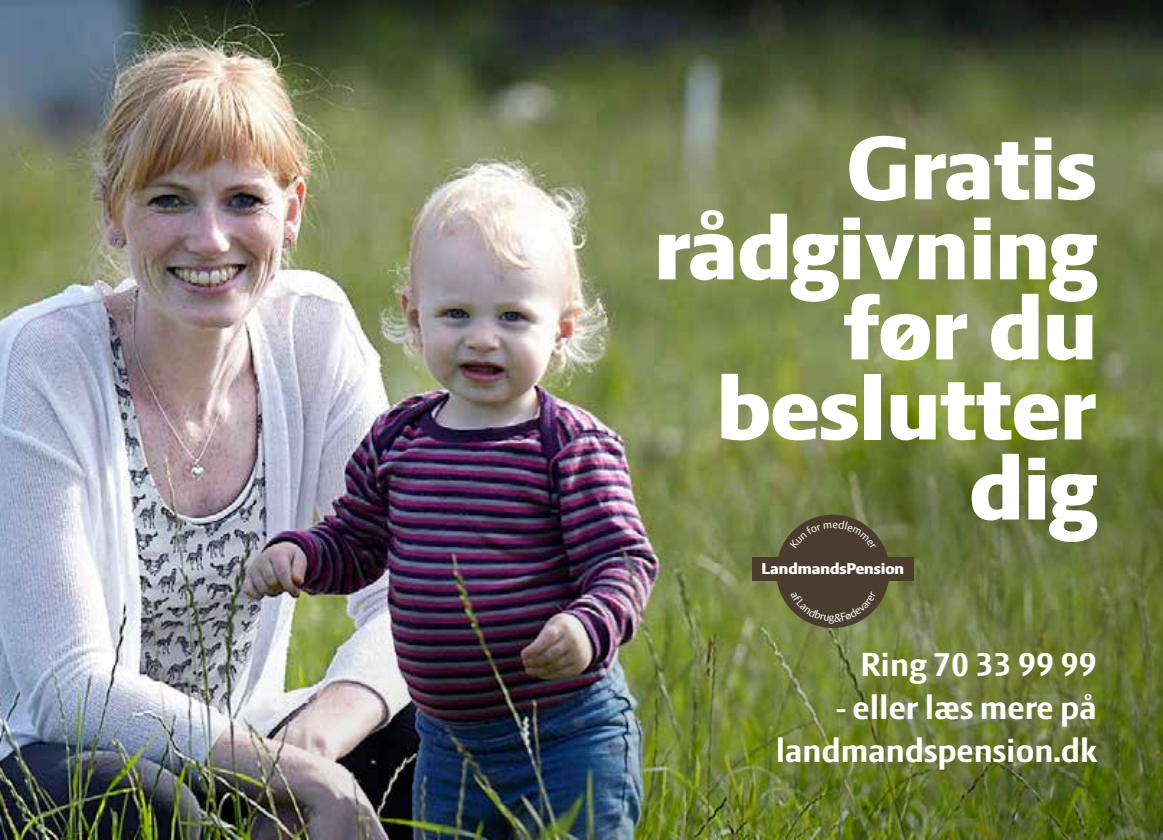
<style>
.page{position:relative;width:1163px;height:840px;background:#fff}
.page>*{position:absolute;margin:0;border:0;box-sizing:border-box;transform-origin:0 0}
.t1{font:800 96px/80px "LF Press Sans";color:#fff;text-align:right}
.t2{font:700 36px/43.2px "LF Press Sans";color:#fff;text-align:right}
.t3{font:800 16.8px "LF Press Sans";color:#fff}
</style>
<div class="page">
<img style="left:0;top:0;width:57px;height:839px">
<img style="left:57px;top:0;width:1105px;height:839px">
<div style="left:776px;top:514px;width:113px;height:113px;background:#4a3d30;border-radius:50%"></div>
<div style="left:752px;top:556px;width:161px;height:24px;background:#4a3d30"></div>
<svg style="left:790px;top:607px;width:86px;height:17px"></svg>
<svg style="left:789px;top:519px;width:86px;height:16px"></svg>
<h1 class="t1" style="left:654px;top:128px;width:443px">Gratis rådgivning før du beslutter dig</h1>
<p class="t3" style="left:761px;top:558px;width:144px">LandmandsPension</p>
<p class="t2" style="left:860px;top:642px;width:238px">Ring 70 33 99 99</p>
<p class="t2" style="left:775px;top:685px;width:322px">- eller læs mere på landmandspension.dk</p>
</div>
